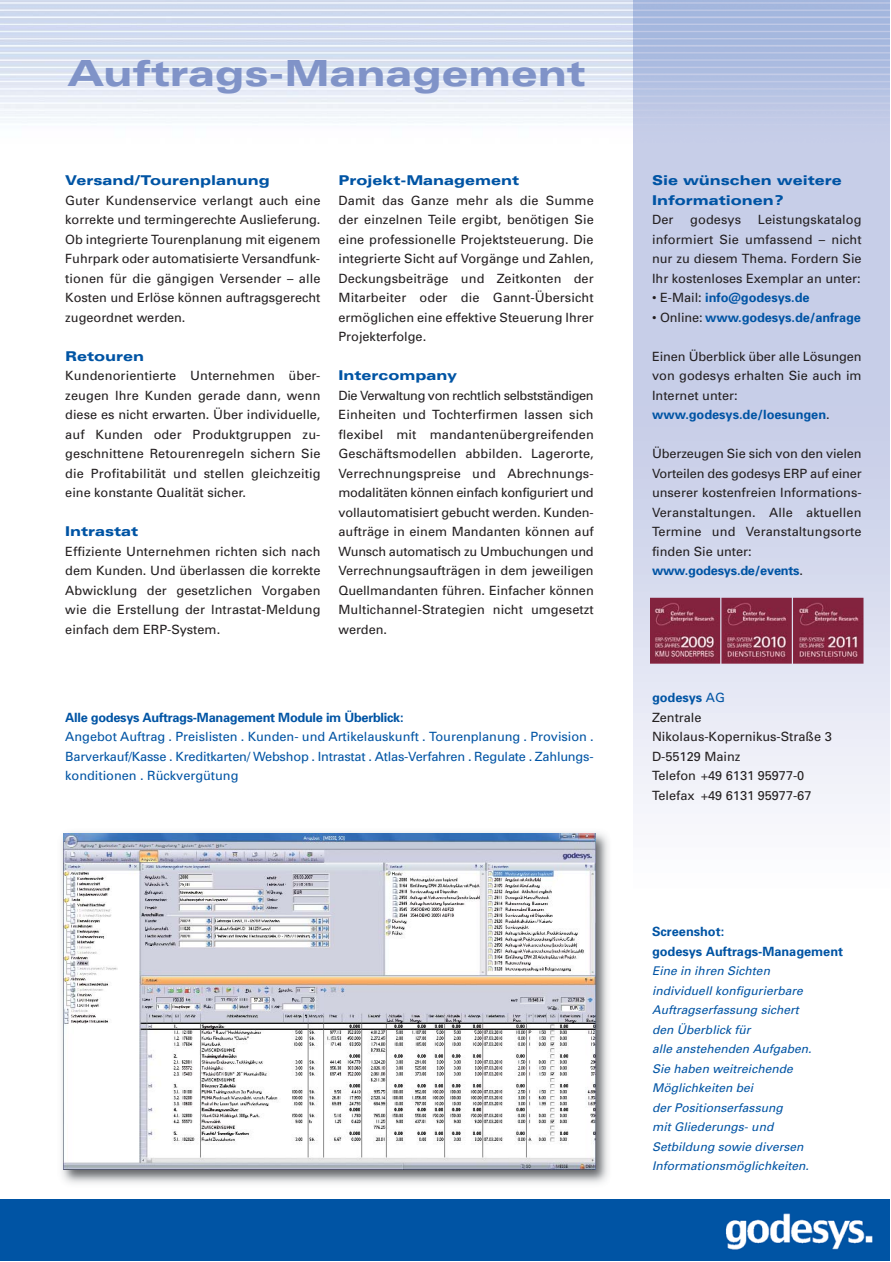
<style>
.page{position:relative;width:891px;height:1262px;background:#fff}
.page>*{position:absolute;margin:0;border:0;box-sizing:border-box;transform-origin:0 0}
.t1{font:900 expanded 36px "Univers";color:#8093c8}
.t2{font:900 expanded 13.5px/19.5px "Univers";color:#0054a4}
.t3{font:12.75px/19.5px "Univers";color:#231f20;text-align:justify}
.t4{font:12.75px/19.5px "Univers";color:#0054a4;text-align:justify}
.t5{font:700 12.75px/19.5px "Univers";letter-spacing:-.005em;color:#0054a4}
.t6{font:italic 12px/19.5px "Univers";letter-spacing:.005em;color:#0054a4}
.s1{font-weight:400;color:#231f20}
.s2{font-weight:700;color:#0054a4}
.s3{color:#0054a4}
</style>
<div class="page">
<div style="left:0;top:1199px;width:890px;height:61px;background:#0054a4"></div>
<img style="left:634px;top:0;width:256px;height:813px">
<img style="left:61px;top:832px;width:548px;height:352px">
<img style="left:64px;top:833px;width:531px;height:336px">
<img style="left:651px;top:598px;width:212px;height:65px">
<h1 class="t1" style="left:67px;top:60px;width:520px">Auftrags-Management</h1>
<p class="t2" style="left:65px;top:172px;width:206px">Versand/Tourenplanung</p>
<p class="t3" style="left:65px;top:192px;width:257px">Guter Kundenservice verlangt auch eine korrekte und termingerechte Aus lieferung.<br>Ob integrierte Tourenplanung mit eigenem Fuhrpark oder automa tisierte Versand funk - tionen für die gängigen Versender – alle Kosten und Erlöse können auftrags gerecht zugeordnet werden.</p>
<p class="t2" style="left:65px;top:347px;width:80px">Retouren</p>
<p class="t3" style="left:65px;top:367px;width:257px">Kundenorientierte Unternehmen über - zeugen Ihre Kunden gerade dann, wenn diese es nicht erwarten. Über indivi duelle, auf Kunden oder Produktgruppen zu - ge schnittene Re touren regeln sichern Sie die Profitabilität und stellen gleichzeitig eine konstante Qualität sicher.</p>
<p class="t2" style="left:65px;top:523px;width:74px">Intrastat</p>
<p class="t3" style="left:65px;top:543px;width:257px">Effiziente Unternehmen richten sich nach dem Kunden. Und überlassen die korrekte Abwicklung der gesetzlichen Vorgaben wie die Erstellung der Intrastat-Meldung einfach dem ERP-Sys tem.</p>
<p class="t2" style="left:339px;top:172px;width:182px">Projekt-Management</p>
<p class="t3" style="left:339px;top:192px;width:257px">Damit das Ganze mehr als die Summe der einzelnen Teile ergibt, benötigen Sie eine professionelle Projektsteuerung. Die integrierte Sicht auf Vorgänge und Zahlen, Deckungsbeiträge und Zeit konten der Mitarbeiter oder die Gannt-Übersicht ermöglichen eine effektive Steuerung Ihrer Projekterfolge.</p>
<p class="t2" style="left:339px;top:367px;width:120px">Intercompany</p>
<p class="t3" style="left:339px;top:387px;width:257px">Die Verwaltung von rechtlich selbstständigen Einheiten und Tochterfirmen lassen sich flexibel mit mandantenübergreifenden Geschäftsmodellen abbilden. Lagerorte, Verrechnungspreise und Abrechnungs - modalitäten können einfach konfiguriert und voll automatisiert gebucht werden. Kunden - aufträge in einem Mandanten können auf Wunsch automatisch zu Um buchungen und Verrechnungsaufträgen in dem jeweiligen Quell mandanten führen. Einfacher können Multichannel-Strategien nicht umgesetzt werden.</p>
<p class="t5" style="left:65px;top:708px;width:340px">Alle godesys Auftrags-Management Module im Überblick:</p>
<p class="t4" style="left:65px;top:728px;width:530px">Angebot Auftrag . Preislisten . Kunden- und Artikelauskunft . Tourenplanung . Provision .<br>Barverkauf/Kasse . Kreditkarten/ Webshop . Intrastat . Atlas-Verfahren . Regulate . Zahlungs - konditionen . Rückvergütung</p>
<p class="t2" style="left:652px;top:172px;width:191px">Sie wünschen weitere<br>Informationen?</p>
<p class="t3" style="left:652px;top:211px;width:23px">Der</p>
<p class="t3" style="left:690px;top:211px;width:53px">godesys</p>
<p class="t3" style="left:652px;top:211px;width:211px;text-indent:106px">Leistungskatalog informiert Sie umfassend – nicht nur zu diesem Thema. Fordern Sie Ihr kos ten loses Exemplar an unter:</p>
<p class="t5" style="left:652px;top:289px;width:159px"><span class="s1">• E-Mail:</span> info@godesys.de</p>
<p class="t5" style="left:652px;top:309px;width:210px"><span class="s1">• Online:</span> www.godesys.de/anfrage</p>
<p class="t3" style="left:652px;top:348px;width:211px;text-align:left">Einen Überblick über alle Lösungen von godesys erhalten Sie auch im<br>Internet unter: <span class="s2">www.godesys.de/loesungen</span>.</p>
<p class="t3" style="left:652px;top:445px;width:211px;text-align:left">Überzeugen Sie sich von den vielen<br>Vor teilen des godesys ERP auf einer unserer kostenfreien Informations-<br>Veranstaltungen. Alle aktuellen<br>Termine und Veranstaltungsorte finden Sie unter: <span class="s2">www.godesys.de/events</span>.</p>
<p class="t3" style="left:652px;top:689px;width:181px;text-align:left"><span class="s2">godesys</span> <span class="s3">AG<br></span>Zentrale<br>Nikolaus-Kopernikus-Straße 3<br>D-55129 Mainz<br>Telefon +49 6131 95977-0<br>Telefax +49 6131 95977-67</p>
<p class="t5" style="left:652px;top:923px;width:193px">Screenshot:<br>godesys Auftrags-Management</p>
<p class="t6" style="left:652px;top:962px;width:163px">Eine in ihren Sichten individuell konfigurierbare<br>Auftrags erfassung sichert den Überblick für<br>alle anstehenden Aufgaben.<br>Sie haben weitreichende<br>Möglichkeiten bei<br>der Positionserfassung<br>mit Gliederungs- und<br>Setbildung sowie diversen<br>Informationsmöglichkeiten.</p>
</div>
